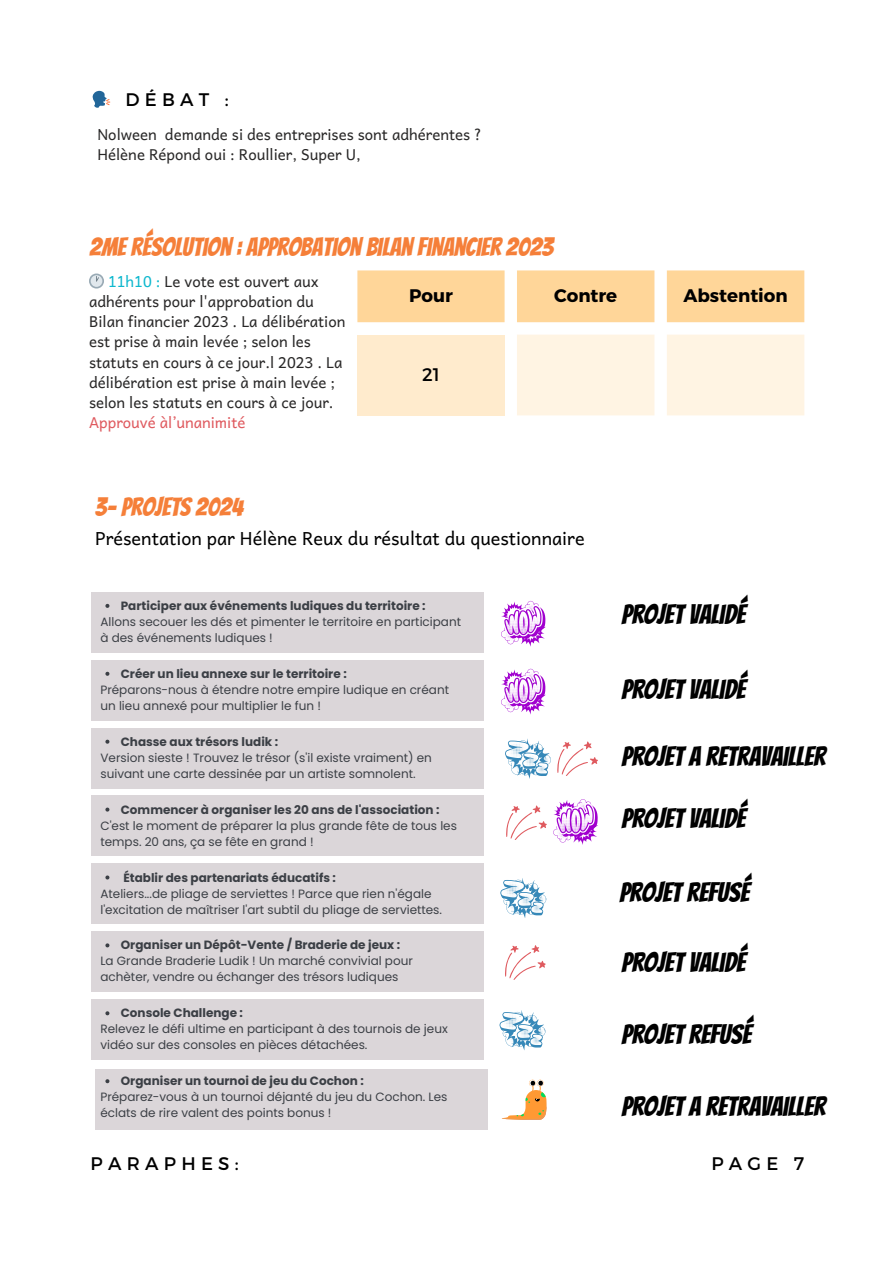
<style>
.page{position:relative;width:893px;height:1264px;background:#fff}
.page>*{position:absolute;margin:0;border:0;box-sizing:border-box;transform-origin:0 0}
.t1{font:27px "Bangers";color:#000}
.t2{font:25.5px "Bangers";color:#f57f39}
.t3{font:18.15px "Montserrat";letter-spacing:.29em;color:#000}
.t4{font:700 18.15px "Montserrat";color:#000}
.t5{font:18px "Andika";color:#000}
.t6{font:15px/20.2px "Andika";color:#292828}
.t7{font:15px "Andika";color:#df5a5f}
.t8{font:12px/16px "Poppins";color:#3b3f45}
.t9{font:700 12px "Poppins";color:#3b3f45}
.s1{color:#0fb8ce}
</style>
<div class="page">
<svg style="left:357px;top:270px;width:447px;height:52px"></svg>
<div style="left:357px;top:334px;width:147px;height:81px;background:#ffebcd"></div>
<div style="left:517px;top:334px;width:287px;height:81px;background:#fff4e3"></div>
<div style="left:92px;top:592px;width:392px;height:60px;background:#dbd6d9"></div>
<div style="left:92px;top:660px;width:392px;height:60px;background:#dbd6d9"></div>
<div style="left:92px;top:728px;width:392px;height:60px;background:#dbd6d9"></div>
<div style="left:92px;top:796px;width:392px;height:60px;background:#dbd6d9"></div>
<div style="left:92px;top:863px;width:392px;height:60px;background:#dbd6d9"></div>
<div style="left:92px;top:931px;width:392px;height:60px;background:#dbd6d9"></div>
<div style="left:92px;top:999px;width:392px;height:60px;background:#dbd6d9"></div>
<div style="left:95px;top:1069px;width:392px;height:60px;background:#dbd6d9"></div>
<svg style="left:105px;top:604px;width:4px;height:4px"></svg>
<svg style="left:105px;top:671px;width:4px;height:4px"></svg>
<svg style="left:105px;top:739px;width:4px;height:4px"></svg>
<svg style="left:105px;top:807px;width:4px;height:4px"></svg>
<svg style="left:105px;top:875px;width:4px;height:4px"></svg>
<svg style="left:105px;top:943px;width:4px;height:4px"></svg>
<svg style="left:105px;top:1011px;width:4px;height:4px"></svg>
<svg style="left:105px;top:1079px;width:4px;height:4px"></svg>
<svg style="left:501px;top:600px;width:45px;height:47px"></svg>
<svg style="left:501px;top:668px;width:45px;height:47px"></svg>
<svg style="left:501px;top:1079px;width:46px;height:40px"></svg>
<svg style="left:505px;top:738px;width:93px;height:41px"></svg>
<svg style="left:506px;top:799px;width:92px;height:46px"></svg>
<svg style="left:500px;top:878px;width:47px;height:40px"></svg>
<svg style="left:505px;top:945px;width:41px;height:34px"></svg>
<svg style="left:499px;top:1010px;width:47px;height:41px"></svg>
<h3 class="t3" style="left:125px;top:89px;width:104px">DÉBAT :</h3>
<p class="t6" style="left:97px;top:124px;width:386px">Nolween demande si des entreprises sont adhérentes ?<br>Hélène Répond oui : Roullier, Super U,</p>
<h2 class="t2" style="left:90px;top:232px;width:465px">2ME RÉSOLUTION : APPROBATION BILAN FINANCIER 2023</h2>
<p class="t6" style="left:89px;top:271px;width:258px;text-indent:19px"><span class="s1">11h10 :</span> Le vote est ouvert aux adhérents pour l'approbation du Bilan financier 2023 . La délibération est prise à main levée ; selon les statuts en cours à ce jour.l 2023 . La délibération est prise à main levée ; selon les statuts en cours à ce jour.</p>
<p class="t7" style="left:89px;top:414px;width:158px">Approuvé àl’unanimité</p>
<h3 class="t4" style="left:409px;top:284px;width:45px">Pour</h3>
<h3 class="t4" style="left:554px;top:284px;width:65px">Contre</h3>
<h3 class="t4" style="left:683px;top:284px;width:106px">Abstention</h3>
<h3 class="t3" style="left:422px;top:363px;width:19px">21</h3>
<h2 class="t2" style="left:95px;top:492px;width:149px">3- PROJETS 2024</h2>
<h3 class="t5" style="left:95px;top:528px;width:491px">Présentation par Hélène Reux du résultat du questionnaire</h3>
<p class="t9" style="left:121px;top:598px;width:306px">Participer aux événements ludiques du territoire :</p>
<p class="t8" style="left:100px;top:613px;width:362px">Allons secouer les dés et pimenter le territoire en participant à des événements ludiques !</p>
<p class="t9" style="left:121px;top:666px;width:227px">Créer un lieu annexe sur le territoire :</p>
<p class="t8" style="left:100px;top:681px;width:350px">Préparons-nous à étendre notre empire ludique en créant un lieu annexé pour multiplier le fun !</p>
<p class="t9" style="left:121px;top:734px;width:159px">Chasse aux trésors ludik :</p>
<p class="t8" style="left:100px;top:749px;width:333px">Version sieste ! Trouvez le trésor (s'il existe vraiment) en suivant une carte dessinée par un artiste somnolent.</p>
<p class="t9" style="left:121px;top:802px;width:320px">Commencer à organiser les 20 ans de l'association :</p>
<p class="t8" style="left:100px;top:817px;width:358px">C'est le moment de préparer la plus grande fête de tous les temps. 20 ans, ça se fête en grand !</p>
<p class="t9" style="left:123px;top:870px;width:214px">Établir des partenariats éducatifs :</p>
<p class="t8" style="left:100px;top:885px;width:343px">Ateliers...de pliage de serviettes ! Parce que rien n'égale l'excitation de maîtriser l'art subtil du pliage de serviettes.</p>
<p class="t9" style="left:121px;top:938px;width:281px">Organiser un Dépôt-Vente / Braderie de jeux :</p>
<p class="t8" style="left:100px;top:953px;width:314px">La Grande Braderie Ludik ! Un marché convivial pour achèter, vendre ou échanger des trésors ludiques</p>
<p class="t9" style="left:121px;top:1006px;width:124px">Console Challenge :</p>
<p class="t8" style="left:100px;top:1021px;width:349px">Relevez le défi ultime en participant à des tournois de jeux vidéo sur des consoles en pièces détachées.</p>
<p class="t9" style="left:121px;top:1074px;width:244px">Organiser un tournoi de jeu du Cochon :</p>
<p class="t8" style="left:100px;top:1089px;width:348px">Préparez-vous à un tournoi déjanté du jeu du Cochon. Les éclats de rire valent des points bonus !</p>
<h3 class="t3" style="left:90px;top:1151px;width:150px">PARAPHES:</h3>
<h1 class="t1" style="left:621px;top:599px;width:125px">PROJET VALIDÉ</h1>
<h1 class="t1" style="left:621px;top:673px;width:125px">PROJET VALIDÉ</h1>
<h1 class="t1" style="left:621px;top:741px;width:205px">PROJET A RETRAVAILLER</h1>
<h1 class="t1" style="left:621px;top:803px;width:125px">PROJET VALIDÉ</h1>
<h1 class="t1" style="left:619px;top:877px;width:131px">PROJET REFUSÉ</h1>
<h1 class="t1" style="left:621px;top:947px;width:125px">PROJET VALIDÉ</h1>
<h1 class="t1" style="left:621px;top:1018px;width:131px">PROJET REFUSÉ</h1>
<h1 class="t1" style="left:621px;top:1091px;width:205px">PROJET A RETRAVAILLER</h1>
<h3 class="t3" style="left:711px;top:1151px;width:94px">PAGE 7</h3>
</div>
